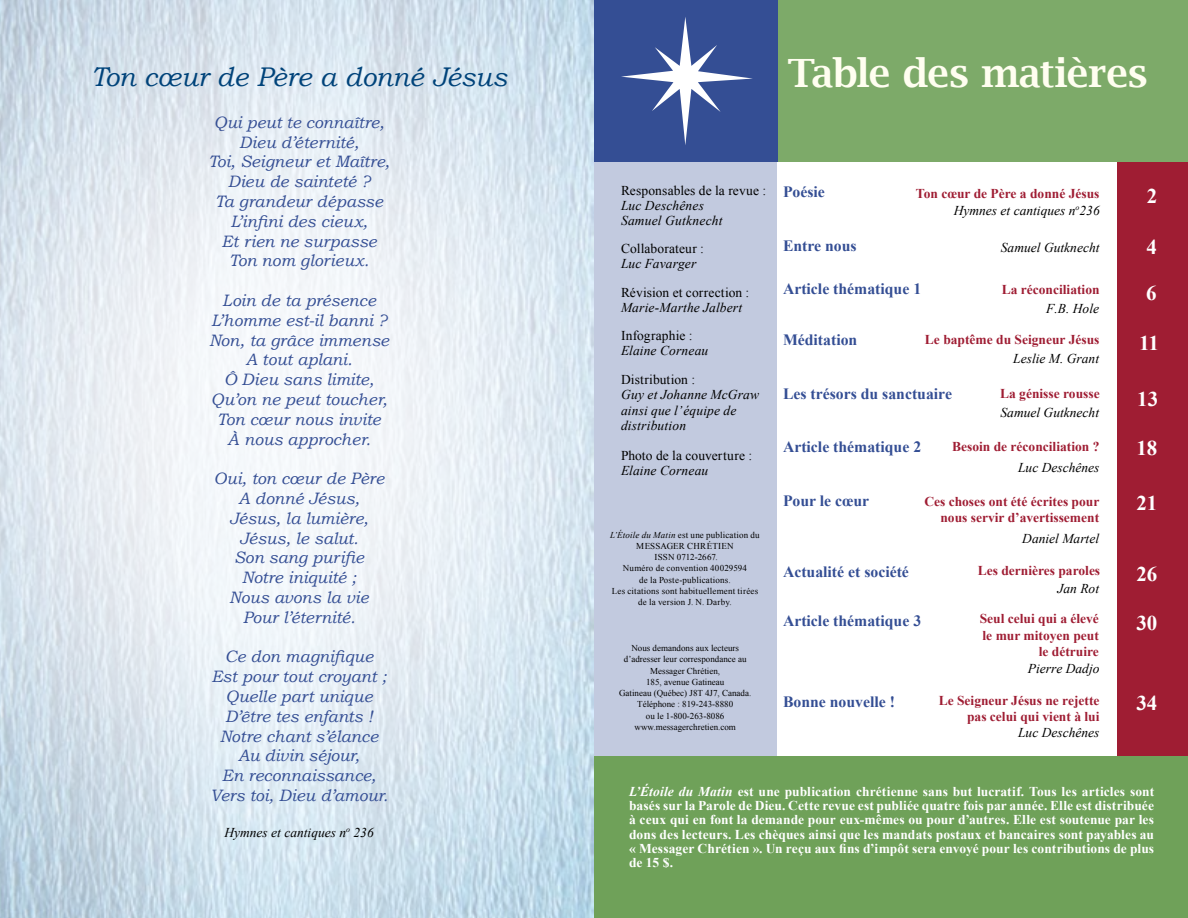
<style>
.page{position:relative;width:1188px;height:918px;background:#fff}
.page>*{position:absolute;margin:0;border:0;box-sizing:border-box;transform-origin:0 0}
.t1{font:600 39px "Lucida Bright";letter-spacing:-.02em;color:#fffef0}
.t2{font:italic 27px "Bookman Old Style";letter-spacing:-.005em;color:#00437a}
.t3{font:700 21px/45.5px "Times New Roman";color:#fff}
.t4{font:italic 16.5px/19.8px "Bookman Old Style";color:#344e94;text-align:center}
.t5{font:700 15.75px "Times New Roman";color:#344e94}
.t6{font:700 13.5px/14.2px "Times New Roman";letter-spacing:.005em;color:#fff;text-align:justify}
.t7{font:italic 13.5px/15.6px "Times New Roman";color:#000}
.t8{font:700 13.5px/16.2px "Times New Roman";color:#9f1d33;text-align:right}
.t9{font:13.5px "Times New Roman";letter-spacing:.01em;color:#000}
.t10{font:9px/11.2px "Times New Roman";color:#000;text-align:center}
.t11{font:9px/11.2px "Times New Roman";letter-spacing:.02em;color:#000;text-align:center}
.s1{font-style:italic}
</style>
<div class="page">
<img style="left:0;top:0;width:594px;height:918px">
<div style="left:594px;top:162px;width:183px;height:594px;background:#c2cadf"></div>
<div style="left:777px;top:0;width:411px;height:162px;background:#7daa69"></div>
<div style="left:1117px;top:162px;width:71px;height:594px;background:#9f1d33"></div>
<div style="left:594px;top:756px;width:594px;height:162px;background:#6fa159"></div>
<div style="left:594px;top:0;width:183px;height:162px;background:#344e94"></div>
<svg style="left:621px;top:17px;width:132px;height:128px"></svg>
<h2 class="t2" style="left:91px;top:59px;width:417px">Ton cœur de Père a donné Jésus</h2>
<p class="t4" style="left:208px;top:112px;width:183px">Qui peut te connaître,<br>Dieu d’éternité,<br>Toi, Seigneur et Maître,<br>Dieu de sainteté ?<br>Ta grandeur dépasse<br>L’infini des cieux,<br>Et rien ne surpasse<br>Ton nom glorieux.</p>
<p class="t4" style="left:209px;top:290px;width:182px">Loin de ta présence<br>L’homme est-il banni ?<br>Non, ta grâce immense<br>A tout aplani.<br>Ô Dieu sans limite,<br>Qu’on ne peut toucher,<br>Ton cœur nous invite<br>À nous approcher.</p>
<p class="t4" style="left:214px;top:468px;width:172px">Oui, ton cœur de Père<br>A donné Jésus,<br>Jésus, la lumière,<br>Jésus, le salut.<br>Son sang purifie<br>Notre iniquité ;<br>Nous avons la vie<br>Pour l’éternité.</p>
<p class="t4" style="left:210px;top:647px;width:179px">Ce don magnifique<br>Est pour tout croyant ;<br>Quelle part unique<br>D’être tes enfants !<br>Notre chant s’élance<br>Au divin séjour,<br>En reconnaissance,<br>Vers toi, Dieu d’amour.</p>
<p class="t7" style="left:224px;top:824px;width:151px">Hymnes et cantiques n<sup>o</sup> 236</p>
<h1 class="t1" style="left:788px;top:51px;width:362px">Table des matières</h1>
<p class="t9" style="left:621px;top:181px;width:147px">Responsables de la revue :</p>
<p class="t7" style="left:621px;top:197px;width:103px;line-height:15px">Luc Deschênes<br>Samuel Gutknecht</p>
<p class="t9" style="left:621px;top:240px;width:84px">Collaborateur :</p>
<p class="t7" style="left:621px;top:256px;width:77px">Luc Favarger</p>
<p class="t9" style="left:621px;top:283px;width:130px">Révision et correction :</p>
<p class="t7" style="left:621px;top:299px;width:123px">Marie-Marthe Jalbert</p>
<p class="t9" style="left:621px;top:327px;width:73px">Infographie :</p>
<p class="t7" style="left:621px;top:343px;width:89px">Elaine Corneau</p>
<p class="t9" style="left:621px;top:370px;width:76px">Distribution :</p>
<p class="t7" style="left:621px;top:386px;width:140px">Guy et Johanne McGraw ainsi que l’équipe de distribution</p>
<p class="t9" style="left:621px;top:446px;width:133px">Photo de la couverture :</p>
<p class="t7" style="left:621px;top:462px;width:89px">Elaine Corneau</p>
<p class="t11" style="left:610px;top:529px;width:151px"><span class="s1">L’Étoile du Matin</span> est une publication du<br>MESSAGER CHRÉTIEN<br>ISSN 0712-2667.<br>Numéro de convention 40029594<br>de la Poste-publications.<br>Les citations sont habituellement tirées de la version J. N. Darby.</p>
<p class="t10" style="left:619px;top:642px;width:134px">Nous demandons aux lecteurs d’adresser leur correspondance au<br>Messager Chrétien,<br>185, avenue Gatineau<br>Gatineau (Québec) J8T 4J7, Canada.<br>Téléphone : 819-243-8880<br>ou le 1-800-263-8086 www.messagerchretien.com</p>
<p class="t5" style="left:783px;top:181px;width:43px">Poésie</p>
<p class="t8" style="left:916px;top:185px;width:185px">Ton cœur de Père a donné Jésus</p>
<p class="t7" style="left:954px;top:202px;width:148px">Hymnes et cantiques n<sup>o</sup>236</p>
<p class="t3" style="left:1147px;top:173px;width:12px">2</p>
<p class="t5" style="left:783px;top:235px;width:75px">Entre nous</p>
<p class="t7" style="left:1001px;top:239px;width:100px">Samuel Gutknecht</p>
<p class="t3" style="left:1146px;top:224px;width:12px">4<br>6</p>
<p class="t5" style="left:783px;top:278px;width:140px">Article thématique 1</p>
<p class="t8" style="left:1002px;top:281px;width:99px">La réconciliation</p>
<p class="t5" style="left:783px;top:329px;width:76px">Méditation</p>
<p class="t7" style="left:1046px;top:300px;width:54px">F.B. Hole</p>
<p class="t8" style="left:925px;top:331px;width:176px">Le baptême du Seigneur Jésus</p>
<p class="t7" style="left:1013px;top:350px;width:87px">Leslie M. Grant</p>
<p class="t5" style="left:783px;top:383px;width:171px">Les trésors du sanctuaire</p>
<p class="t8" style="left:1000px;top:385px;width:101px">La génisse rousse</p>
<p class="t5" style="left:783px;top:436px;width:140px">Article thématique 2</p>
<p class="t7" style="left:1001px;top:404px;width:100px">Samuel Gutknecht</p>
<p class="t8" style="left:952px;top:438px;width:149px">Besoin de réconciliation ?</p>
<p class="t7" style="left:1018px;top:459px;width:83px">Luc Deschênes</p>
<p class="t3" style="left:1139px;top:320px;width:21px">11</p>
<p class="t3" style="left:1137px;top:376px;width:22px">13</p>
<p class="t3" style="left:1136px;top:425px;width:22px">18</p>
<p class="t5" style="left:783px;top:490px;width:88px">Pour le cœur</p>
<p class="t8" style="left:924px;top:493px;width:177px">Ces choses ont été écrites pour nous servir d’avertissement</p>
<p class="t3" style="left:1136px;top:479px;width:22px">21</p>
<p class="t5" style="left:783px;top:561px;width:127px">Actualité et société</p>
<p class="t5" style="left:783px;top:610px;width:140px">Article thématique 3</p>
<p class="t7" style="left:1022px;top:530px;width:78px">Daniel Martel</p>
<p class="t8" style="left:978px;top:562px;width:124px">Les dernières paroles</p>
<p class="t7" style="left:1058px;top:580px;width:43px">Jan Rot</p>
<p class="t8" style="left:980px;top:610px;width:121px">Seul celui qui a élevé le mur mitoyen peut le détruire</p>
<p class="t7" style="left:1028px;top:660px;width:73px">Pierre Dadjo</p>
<p class="t3" style="left:1136px;top:551px;width:22px">26</p>
<p class="t3" style="left:1136px;top:600px;width:22px">30</p>
<p class="t5" style="left:783px;top:691px;width:114px">Bonne nouvelle !</p>
<p class="t8" style="left:939px;top:692px;width:162px">Le Seigneur Jésus ne rejette</p>
<p class="t3" style="left:1136px;top:679px;width:22px">34</p>
<p class="t8" style="left:967px;top:709px;width:134px">pas celui qui vient à lui</p>
<p class="t7" style="left:1018px;top:724px;width:83px">Luc Deschênes</p>
<p class="t6" style="left:629px;top:784px;width:527px"><span class="s1">L’Étoile du Matin</span> est une publication chrétienne sans but lucratif. Tous les articles sont basés sur la Parole de Dieu. Cette revue est publiée quatre fois par année. Elle est distribuée à ceux qui en font la demande pour eux-mêmes ou pour d’autres. Elle est soutenue par les dons des lecteurs. Les chèques ainsi que les mandats postaux et bancaires sont payables au « Messager Chrétien ». Un reçu aux fins d’impôt sera envoyé pour les contributions de plus de 15 $.</p>
</div>
